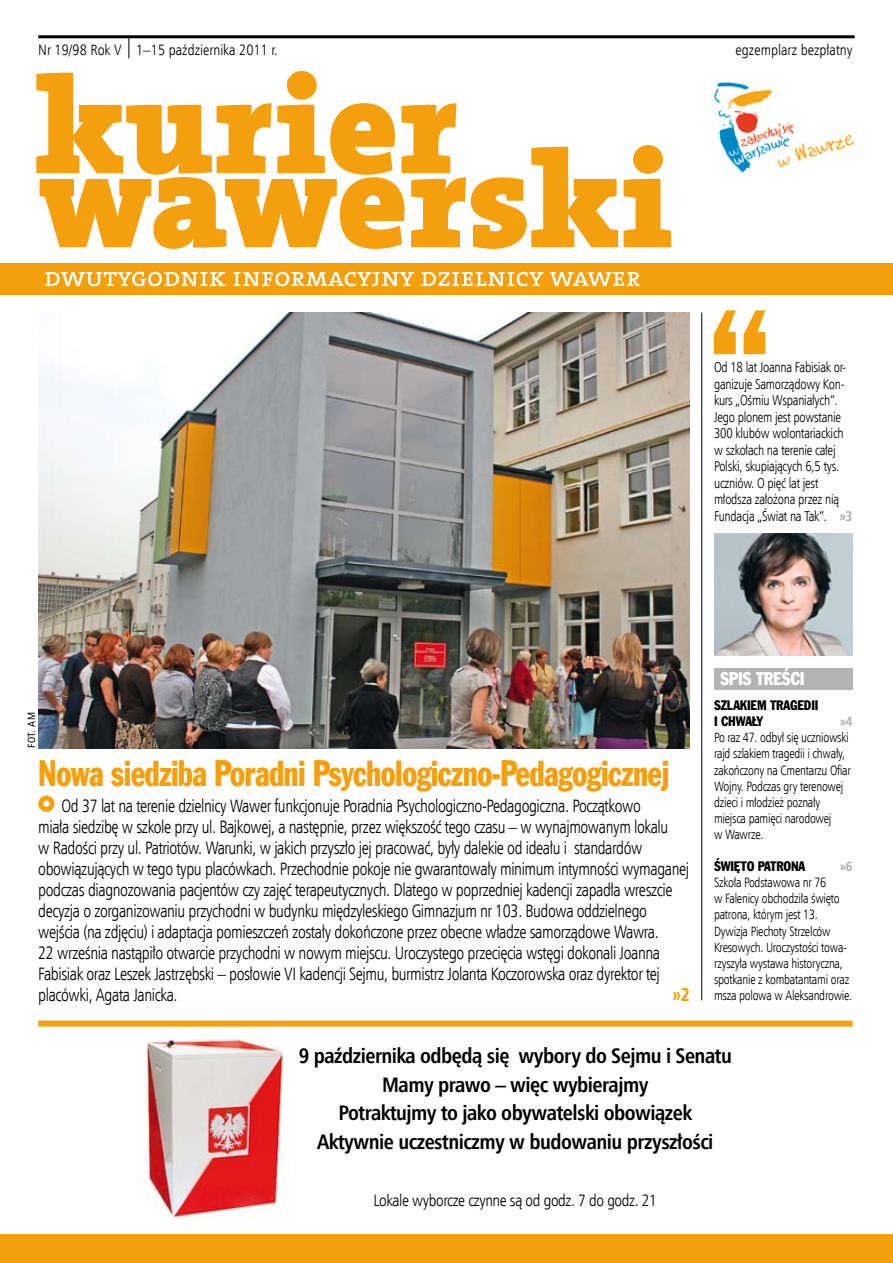
<style>
.page{position:relative;width:893px;height:1263px;background:#fff}
.page>*{position:absolute;margin:0;border:0;box-sizing:border-box;transform-origin:0 0}
.t1{font:36px "Frank Goth Cn EU";letter-spacing:-.025em;color:#f49f0e;scale:.86 1}
.t2{font:700 21px/28.5px "Humnst 777 Cn EU";letter-spacing:-.025em;color:#000;text-align:center}
.t3{font:18.75px "Humnst 777 Blk Cn EU";color:#f49f0e;scale:.94 1}
.t4{font:18px/21px "Humnst 777 Lt Cn EU";letter-spacing:-.025em;color:#000;scale:.94 1}
.t5{font:18px "Frank Goth Cn EU";letter-spacing:-.02em;color:#fff;scale:.94 1}
.t6{font:16.5px "Humnst 777 Lt Cn EU";letter-spacing:-.025em;color:#000}
.t7{font:15px "Humnst 777 Lt Cn EU";color:#000}
.t8{font:14.25px/16.5px "Humnst 777 Lt Cn EU";letter-spacing:-.02em;color:#000;scale:.94 1}
.t9{font:13.5px/16.2px "Humnst 777 Lt Cn EU";letter-spacing:-.02em;color:#000;scale:.94 1}
.t10{font:13.5px/15.8px "Frank Goth Cn EU";letter-spacing:-.01em;color:#000;scale:.94 1}
.t11{font:13.5px "Humnst 777 Blk Cn EU";color:#b1b3b4;scale:.94 1}
.t12{font:10.5px "Humnst 777 Cn EU";color:#000}
.s1{font-family:"Humnst 777 Blk Cn EU";color:#b1b3b4}
</style>
<div class="page">
<div style="left:0;top:1234px;width:893px;height:29px;background:#f49f0e"></div>
<svg style="left:36px;top:71px;width:582px;height:178px"></svg>
<svg style="left:624px;top:145px;width:47px;height:102px"></svg>
<div style="left:0;top:263px;width:893px;height:31px;background:#f49f0e"></div>
<svg style="left:45px;top:272px;width:180px;height:14px"></svg>
<svg style="left:233px;top:272px;width:181px;height:14px"></svg>
<svg style="left:421px;top:272px;width:122px;height:14px"></svg>
<svg style="left:550px;top:272px;width:90px;height:14px"></svg>
<hr style="left:38px;top:35px;width:817px;height:3px;background:#000">
<svg style="left:129px;top:38px;width:1px;height:20px"></svg>
<img style="left:714px;top:81px;width:141px;height:92px">
<div style="left:38px;top:1020px;width:815px;height:6px;background:#f49f0e"></div>
<svg style="left:714px;top:310px;width:51px;height:44px"></svg>
<img style="left:714px;top:534px;width:139px;height:121px">
<div style="left:714px;top:668px;width:139px;height:22px;background:#b1b3b4"></div>
<hr style="left:701px;top:313px;width:1px;height:687px;background:#000">
<svg style="left:38px;top:795px;width:17px;height:17px"></svg>
<div style="left:43px;top:800px;width:7px;height:7px;background:#fff;border-radius:50%"></div>
<img style="left:39px;top:313px;width:651px;height:435px">
<img style="left:145px;top:1032px;width:139px;height:189px">
<p class="t7" style="left:38px;top:41px;width:241px">Nr 19/98 Rok V 1–15 października 2011 r.</p>
<p class="t7" style="left:736px;top:41px;width:118px">egzemplarz bezpłatny</p>
<p class="t8" style="left:714px;top:359px;width:149px">Od 18 lat Joanna Fabisiak or&shy;ganizuje Samorządowy Kon&shy;kurs „Ośmiu Wspaniałych”.<br>Jego plonem jest powstanie<br>300 klubów wolontariackich w szkołach na terenie całej<br>Polski, skupiających 6,5 tys. uczniów. O pięć lat jest młodsza założona przez nią<br>Fundacja „Świat na Tak”. <span class="s1">»3</span></p>
<p class="t12" style="left:25px;top:748px;width:38px;rotate:-90deg">fot. am</p>
<h1 class="t1" style="left:38px;top:749px;width:735px">Nowa siedziba Poradni Psychologiczno-Pedagogicznej</h1>
<p class="t4" style="left:38px;top:795px;width:694px;text-indent:23px">Od 37 lat na terenie dzielnicy Wawer funkcjonuje Poradnia Psychologiczno-Pedagogiczna. Początkowo<br>miała siedzibę w szkole przy ul. Bajkowej, a następnie, przez większość tego czasu – w wynajmowanym lokalu<br>w Radości przy ul. Patriotów. Warunki, w jakich przyszło jej pracować, były dalekie od ideału i standardów obowiązujących w tego typu placówkach. Przechodnie pokoje nie gwarantowały minimum intymności wymaganej podczas diagnozowania pacjentów czy zajęć terapeutycznych. Dlatego w poprzedniej kadencji zapadła wreszcie decyzja o zorganizowaniu przychodni w budynku międzyleskiego Gimnazjum nr 103. Budowa oddzielnego wejścia (na zdjęciu) i adaptacja pomieszczeń zostały dokończone przez obecne władze samorządowe Wawra.<br>22 września nastąpiło otwarcie przychodni w nowym miejscu. Uroczystego przecięcia wstęgi dokonali Joanna Fabisiak oraz Leszek Jastrzębski – posłowie VI kadencji Sejmu, burmistrz Jolanta Koczorowska oraz dyrektor tej placówki, Agata Janicka.</p>
<p class="t3" style="left:673px;top:982px;width:20px">»2</p>
<p class="t5" style="left:720px;top:667px;width:91px">Spis treści</p>
<p class="t10" style="left:714px;top:698px;width:113px">szlakiem tragedii i chwały</p>
<p class="t11" style="left:840px;top:712px;width:15px">»4</p>
<p class="t9" style="left:714px;top:729px;width:147px">Po raz 47. odbył się uczniowski rajd szlakiem tragedii i chwały, zakończony na Cmentarzu Ofiar<br>Wojny. Podczas gry terenowej dzieci i młodzież poznały miejsca pamięci narodowej<br>w Wawrze.</p>
<p class="t10" style="left:714px;top:858px;width:99px">Święto Patrona</p>
<p class="t11" style="left:840px;top:857px;width:15px">»6</p>
<p class="t9" style="left:714px;top:874px;width:149px">Szkoła Podstawowa nr 76<br>w Falenicy obchodziła święto patrona, którym jest 13.<br>Dywizja Piechoty Strzelców<br>Kresowych. Uroczystości towa&shy;rzyszyła wystawa historyczna, spotkanie z kombatantami oraz msza polowa w Aleksandrowie.</p>
<p class="t2" style="left:299px;top:1042px;width:435px">9 października odbędą się wybory do Sejmu i Senatu Mamy prawo – więc wybierajmy<br>Potraktujmy to jako obywatelski obowiązek Aktywnie uczestniczmy w budowaniu przyszłości</p>
<p class="t6" style="left:374px;top:1190px;width:285px">Lokale wyborcze czynne są od godz. 7 do godz. 21</p>
</div>
